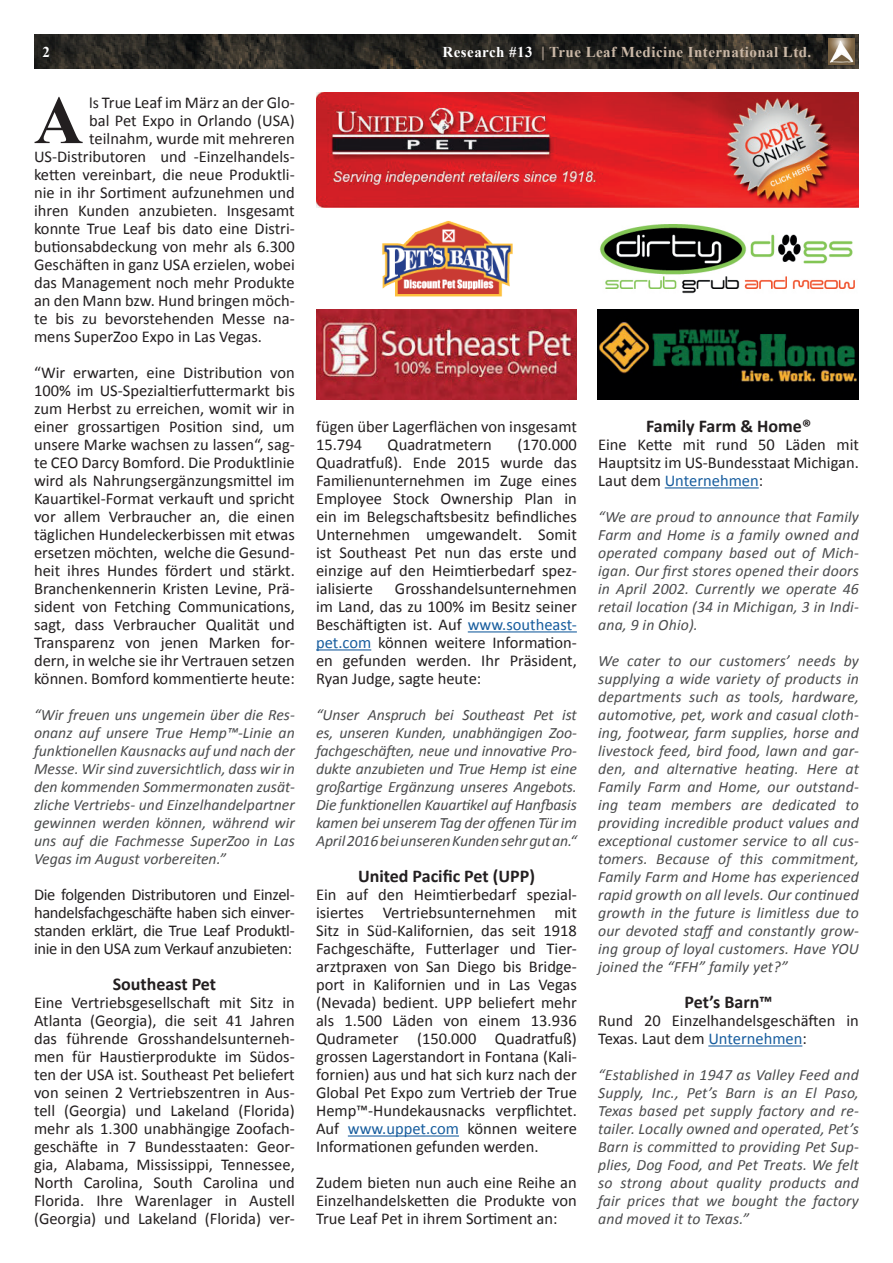
<style>
.page{position:relative;width:893px;height:1263px;background:#fff}
.page>*{position:absolute;margin:0;border:0;box-sizing:border-box;transform-origin:0 0}
.t1{font:700 68.4px "Times New Roman";color:#231f20}
.t2{font:700 18px "Calibri";color:#231f20}
.t3{font:16.5px/18px "Calibri";color:#231f20;text-align:justify}
.t4{font:italic 15.75px/18px "Calibri";letter-spacing:.005em;color:#4b4c4d;text-align:justify}
.t5{font:700 15px "Times New Roman";letter-spacing:.03em;color:#cab8a7}
.t6{font:700 15px "Times New Roman";color:#fff}
.s1{color:#fff}
.s2{font-size:15.75px}
.s3{color:#175d9e}
</style>
<div class="page">
<img style="left:34px;top:34px;width:825px;height:35px">
<div style="left:827px;top:37px;width:29px;height:31px;background:#231f20;opacity:.65"></div>
<img style="left:828px;top:38px;width:26px;height:27px">
<hr style="left:468px;top:631px;width:109px;height:1px;background:#175d9e">
<hr style="left:316px;top:649px;width:55px;height:1px;background:#175d9e">
<hr style="left:348px;top:1135px;width:111px;height:1px;background:#175d9e">
<hr style="left:665px;top:487px;width:94px;height:1px;background:#175d9e">
<hr style="left:708px;top:1045px;width:94px;height:1px;background:#175d9e">
<img style="left:316px;top:93px;width:543px;height:115px">
<img style="left:316px;top:310px;width:261px;height:90px">
<img style="left:598px;top:310px;width:260px;height:90px">
<img style="left:382px;top:220px;width:131px;height:76px">
<img style="left:599px;top:224px;width:256px;height:70px">
<p class="t6" style="left:43px;top:41px;width:9px">2</p>
<p class="t5" style="left:443px;top:41px;width:370px"><span class="s1">Research #13</span> | True Leaf Medicine International Ltd.</p>
<p class="t3" style="left:89px;top:94px;width:207px"><span class="s2">ls</span> True Leaf im März an der Glo-</p>
<p class="t3" style="left:89px;top:112px;width:207px">bal Pet Expo in Orlando (USA)</p>
<p class="t3" style="left:89px;top:130px;width:207px">teilnahm, wurde mit mehreren</p>
<p class="t3" style="left:34px;top:148px;width:262px">US-Distributoren und -Einzelhandels-</p>
<p class="t3" style="left:34px;top:166px;width:262px">ketten vereinbart, die neue Produktli-</p>
<p class="t3" style="left:34px;top:184px;width:262px">nie in ihr Sortiment aufzunehmen und</p>
<p class="t3" style="left:34px;top:202px;width:262px">ihren Kunden anzubieten. Insgesamt</p>
<p class="t3" style="left:34px;top:220px;width:262px">konnte True Leaf bis dato eine Distri-</p>
<p class="t3" style="left:34px;top:238px;width:262px">butionsabdeckung von mehr als 6.300</p>
<p class="t3" style="left:34px;top:256px;width:262px">Geschäften in ganz USA erzielen, wobei</p>
<p class="t3" style="left:34px;top:274px;width:262px">das Management noch mehr Produkte</p>
<p class="t3" style="left:34px;top:292px;width:262px">an den Mann bzw. Hund bringen möch-</p>
<p class="t3" style="left:34px;top:310px;width:262px">te bis zu bevorstehenden Messe na-</p>
<p class="t3" style="left:34px;top:328px;width:229px">mens SuperZoo Expo in Las Vegas.</p>
<p class="t3" style="left:34px;top:364px;width:262px">“Wir erwarten, eine Distribution von 100% im US-Spezialtierfuttermarkt bis zum Herbst zu erreichen, womit wir in einer grossartigen Position sind, um unsere Marke wachsen zu lassen“, sag&shy;te CEO Darcy Bomford. Die Produktlinie wird als Nahrungsergänzungsmittel im Kauartikel-Format verkauft und spricht vor allem Verbraucher an, die einen täglichen Hundeleckerbissen mit etwas ersetzen möchten, welche die Gesund&shy;heit ihres Hundes fördert und stärkt.<br>Branchenkennerin Kristen Levine, Prä&shy;sident von Fetching Communications, sagt, dass Verbraucher Qualität und Transparenz von jenen Marken for&shy;dern, in welche sie ihr Vertrauen setzen können. Bomford kommentierte heute:</p>
<p class="t4" style="left:34px;top:705px;width:262px">“Wir freuen uns ungemein über die Res&shy;onanz auf unsere True Hemp™-Linie an funktionellen Kausnacks auf und nach der Messe. Wir sind zuversichtlich, dass wir in den kommenden Sommermonaten zusät&shy;zliche Vertriebs- und Einzelhandelpartner gewinnen werden können, während wir uns auf die Fachmesse SuperZoo in Las Vegas im August vorbereiten.”</p>
<p class="t3" style="left:34px;top:886px;width:262px">Die folgenden Distributoren und Einzel&shy;handelsfachgeschäfte haben sich einver&shy;standen erklärt, die True Leaf Produktl&shy;inie in den USA zum Verkauf anzubieten:</p>
<p class="t2" style="left:113px;top:973px;width:105px">Southeast Pet</p>
<p class="t3" style="left:34px;top:994px;width:262px">Eine Vertriebsgesellschaft mit Sitz in Atlanta (Georgia), die seit 41 Jahren das führende Grosshandelsunterneh&shy;men für Haustierprodukte im Südos&shy;ten der USA ist. Southeast Pet beliefert von seinen 2 Vertriebszentren in Aus&shy;tell (Georgia) und Lakeland (Florida) mehr als 1.300 unabhängige Zoofach&shy;geschäfte in 7 Bundesstaaten: Geor&shy;gia, Alabama, Mississippi, Tennessee, North Carolina, South Carolina und Florida. Ihre Warenlager in Austell (Georgia) und Lakeland (Florida) ver-</p>
<h1 class="t1" style="left:34px;top:73px;width:51px">A</h1>
<p class="t2" style="left:646px;top:415px;width:167px">Family Farm &amp; Home®</p>
<p class="t3" style="left:598px;top:436px;width:262px">Eine Kette mit rund 50 Läden mit Hauptsitz im US-Bundesstaat Michigan.<br>Laut dem <span class="s3">Unternehmen</span>:</p>
<p class="t4" style="left:598px;top:507px;width:262px">“We are proud to announce that Family Farm and Home is a family owned and operated company based out of Mich&shy;igan. Our first stores opened their doors in April 2002. Currently we operate 46 retail location (34 in Michigan, 3 in Indi&shy;ana, 9 in Ohio).</p>
<p class="t4" style="left:598px;top:651px;width:262px">We cater to our customers’ needs by supplying a wide variety of products in departments such as tools, hardware, automotive, pet, work and casual cloth&shy;ing, footwear, farm supplies, horse and livestock feed, bird food, lawn and gar&shy;den, and alternative heating. Here at Family Farm and Home, our outstand&shy;ing team members are dedicated to providing incredible product values and exceptional customer service to all cus&shy;tomers. Because of this commitment, Family Farm and Home has experienced rapid growth on all levels. Our continued growth in the future is limitless due to our devoted staff and constantly grow&shy;ing group of loyal customers. Have YOU joined the “FFH” family yet?”</p>
<p class="t2" style="left:685px;top:991px;width:89px">Pet’s Barn™</p>
<p class="t3" style="left:598px;top:1012px;width:262px">Rund 20 Einzelhandelsgeschäften in<br>Texas. Laut dem <span class="s3">Unternehmen</span>:</p>
<p class="t4" style="left:598px;top:1065px;width:262px">“Established in 1947 as Valley Feed and Supply, Inc., Pet’s Barn is an El Paso, Texas based pet supply factory and re&shy;tailer. Locally owned and operated, Pet’s Barn is committed to providing Pet Sup&shy;plies, Dog Food, and Pet Treats. We felt so strong about quality products and fair prices that we bought the factory and moved it to Texas.”</p>
<p class="t3" style="left:316px;top:418px;width:262px">fügen über Lagerflächen von insgesamt<br>15.794</p>
<p class="t3" style="left:316px;top:436px;width:262px;text-indent:201px">(170.000<br>Quadratfuß). Ende 2015 wurde das Familienunternehmen im Zuge eines Employee Stock Ownership Plan in ein im Belegschaftsbesitz befindliches Unternehmen umgewandelt. Somit ist Southeast Pet nun das erste und einzige auf den Heimtierbedarf spez&shy;ialisierte</p>
<p class="t3" style="left:388px;top:436px;width:106px">Quadratmetern</p>
<p class="t3" style="left:316px;top:580px;width:262px;text-indent:79px">Grosshandelsunternehmen im Land, das zu 100% im Besitz seiner Beschäftigten ist. Auf <span class="s3">www.southeast&shy;pet.com</span> können weitere Information&shy;en gefunden werden. Ihr Präsident, Ryan Judge, sagte heute:</p>
<p class="t4" style="left:316px;top:705px;width:262px">“Unser Anspruch bei Southeast Pet ist es, unseren Kunden, unabhängigen Zoo&shy;fachgeschäften, neue und innovative Pro&shy;dukte anzubieten und True Hemp ist eine großartige Ergänzung unseres Angebots.<br>Die funktionellen Kauartikel auf Hanfbasis kamen bei unserem Tag der offenen Tür im April 2016 bei unseren Kunden sehr gut an.“</p>
<p class="t2" style="left:358px;top:865px;width:178px">United Pacific Pet (UPP)</p>
<p class="t3" style="left:316px;top:886px;width:262px">Ein auf den Heimtierbedarf spezial&shy;isiertes Vertriebsunternehmen mit Sitz in Süd-Kalifornien, das seit 1918<br>Fachgeschäfte, Futterlager und Tier&shy;arztpraxen von San Diego bis Bridge&shy;port in Kalifornien und in Las Vegas (Nevada) bedient. UPP beliefert mehr als 1.500 Läden von einem 13.936<br>Qudrameter (150.000 Quadratfuß) grossen Lagerstandort in Fontana (Kali&shy;fornien) aus und hat sich kurz nach der Global Pet Expo zum Vertrieb der True Hemp™-Hundekausnacks verpflichtet.<br>Auf <span class="s3">www.uppet.com</span> können weitere Informationen gefunden werden.</p>
<p class="t3" style="left:316px;top:1174px;width:262px">Zudem bieten nun auch eine Reihe an Einzelhandelsketten die Produkte von True Leaf Pet in ihrem Sortiment an:</p>
</div>
